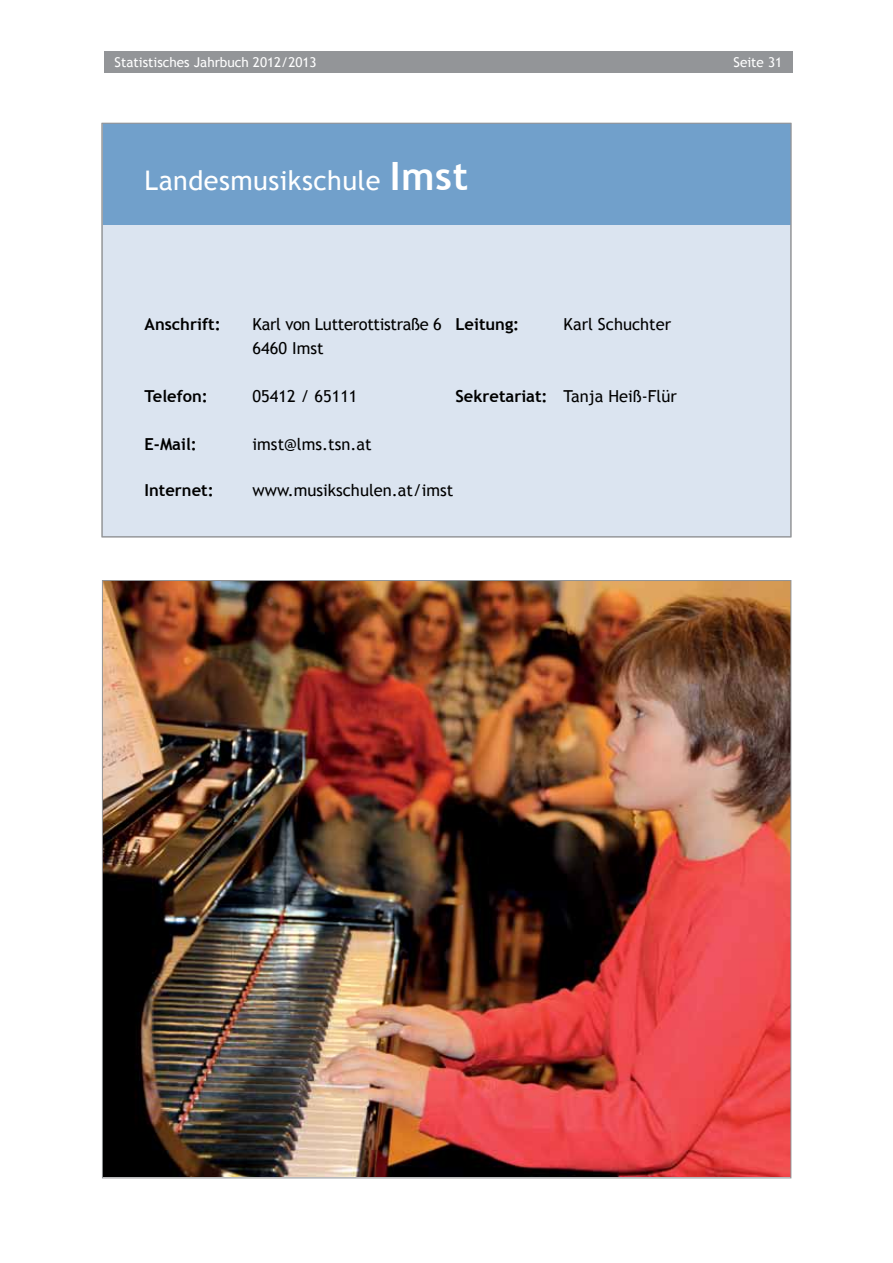
<style>
.page{position:relative;width:893px;height:1263px;background:#fff}
.page>*{position:absolute;margin:0;border:0;box-sizing:border-box;transform-origin:0 0}
.t1{font:27px "Trebuchet MS";letter-spacing:.015em;color:#fff}
.t2{font:16.5px "Trebuchet MS";color:#000}
.t3{font:700 16.5px "Trebuchet MS";color:#000}
.t4{font:16.5px/24px "Trebuchet MS";letter-spacing:-.02em;color:#000}
.t5{font:13.5px "Trebuchet MS";color:#fff}
.s1{font-weight:700;font-size:39px}
.s2{font-weight:700}
</style>
<div class="page">
<div style="left:104px;top:51px;width:689px;height:21px;background:#939598"></div>
<div style="left:102px;top:123px;width:689px;height:414px;background:#dbe4f0"></div>
<div style="left:103px;top:124px;width:688px;height:101px;background:#71a0cb"></div>
<img style="left:104px;top:582px;width:685px;height:594px">
<p class="t5" style="left:115px;top:54px;width:204px">Statistisches Jahrbuch 2012/2013</p>
<p class="t5" style="left:734px;top:54px;width:50px">Seite 31</p>
<h1 class="t1" style="left:145px;top:165px;width:325px">Landesmusikschule <span class="s1">Imst</span></h1>
<p class="t3" style="left:145px;top:314px;width:78px">Anschrift:</p>
<p class="t4" style="left:253px;top:312px;width:191px">Karl von Lutterottistraße 6<br>6460 Imst</p>
<p class="t3" style="left:145px;top:386px;width:65px">Telefon:</p>
<p class="t2" style="left:253px;top:386px;width:107px">05412 / 65111</p>
<p class="t3" style="left:145px;top:434px;width:54px">E-Mail:</p>
<p class="t2" style="left:253px;top:434px;width:121px">imst@lms.tsn.at</p>
<p class="t3" style="left:455px;top:314px;width:65px">Leitung:</p>
<p class="t2" style="left:563px;top:314px;width:109px">Karl Schuchter</p>
<p class="t2" style="left:455px;top:386px;width:223px"><span class="s2">Sekretariat:</span> Tanja Heiß-Flür</p>
<p class="t3" style="left:145px;top:480px;width:71px">Internet:</p>
<p class="t2" style="left:253px;top:481px;width:202px">www.musikschulen.at/imst</p>
</div>
